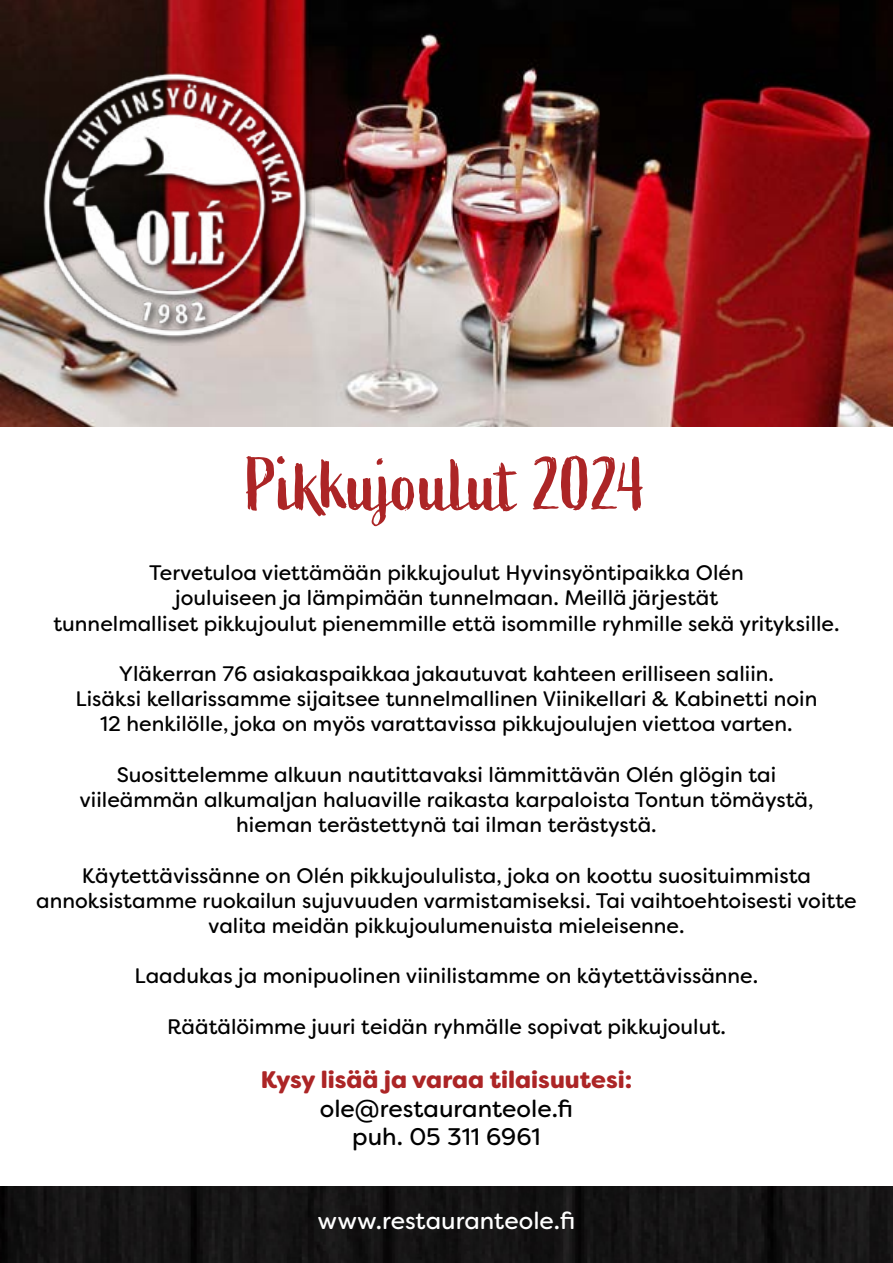
<style>
.page{position:relative;width:893px;height:1263px;background:#fff}
.page>*{position:absolute;margin:0;border:0;box-sizing:border-box;transform-origin:0 0}
.t1{font:75px "Active";color:#ac2526}
.t2{font:24px/28.8px "Filson Soft";color:#000;text-align:center}
.t3{font:900 24px "Filson Soft";color:#ac2526}
.t4{font:24px "Filson Soft";color:#fff}
.t5{font:21px/25.2px "Filson Soft";color:#000;text-align:center}
</style>
<div class="page">
<img style="left:0;top:0;width:893px;height:426px">
<img style="left:39px;top:70px;width:276px;height:275px">
<img style="left:0;top:1186px;width:893px;height:77px">
<h1 class="t1" style="left:246px;top:442px;width:402px">Pikkujoulut 2024</h1>
<p class="t5" style="left:53px;top:560px;width:788px">Tervetuloa viettämään pikkujoulut Hyvinsyöntipaikka Olén<br>jouluiseen ja lämpimään tunnelmaan. Meillä järjestät<br>tunnelmalliset pikkujoulut pienemmille että isommille ryhmille sekä yrityksille.</p>
<p class="t5" style="left:76px;top:661px;width:743px">Yläkerran 76 asiakaspaikkaa jakautuvat kahteen erilliseen saliin.<br>Lisäksi kellarissamme sijaitsee tunnelmallinen Viinikellari &amp; Kabinetti noin<br>12 henkilölle, joka on myös varattavissa pikkujoulujen viettoa varten.</p>
<p class="t5" style="left:79px;top:762px;width:736px">Suosittelemme alkuun nautittavaksi lämmittävän Olén glögin tai viileämmän alkumaljan haluaville raikasta karpaloista Tontun tömäystä, hieman terästettynä tai ilman terästystä.</p>
<p class="t5" style="left:36px;top:862px;width:822px">Käytettävissänne on Olén pikkujoululista, joka on koottu suosituimmista annoksistamme ruokailun sujuvuuden varmistamiseksi. Tai vaihtoehtoisesti voitte valita meidän pikkujoulumenuista mieleisenne.</p>
<p class="t5" style="left:135px;top:963px;width:625px">Laadukas ja monipuolinen viinilistamme on käytettävissänne.</p>
<p class="t5" style="left:167px;top:1014px;width:560px">Räätälöimme juuri teidän ryhmälle sopivat pikkujoulut.</p>
<p class="t3" style="left:261px;top:1064px;width:373px">Kysy lisää ja varaa tilaisuutesi:</p>
<p class="t2" style="left:320px;top:1094px;width:255px">ole@restauranteole.fi puh. 05 311 6961</p>
<p class="t4" style="left:318px;top:1205px;width:259px">www.restauranteole.fi</p>
</div>
